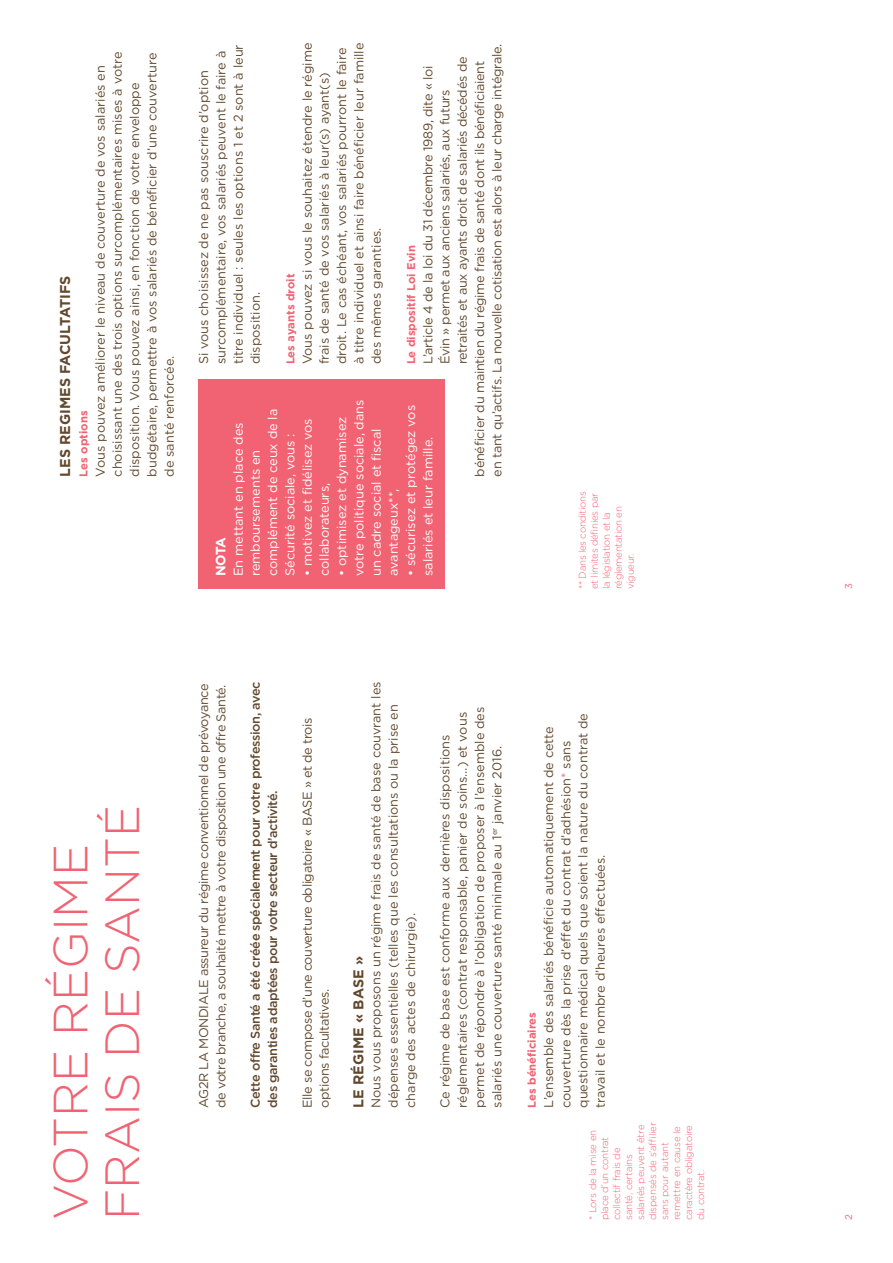
<style>
.page{position:relative;width:893px;height:1263px;background:#fff}
.page>*{position:absolute;margin:0;border:0;box-sizing:border-box;transform-origin:0 0}
.t1{font:300 48px/51.8px "Gotham";color:#f16372}
.t2{font:700 14.25px "Gotham";color:#62492e}
.t3{font:700 13.5px "Gotham";color:#fff}
.t4{font:12.75px/17.2px "Gotham";color:#62492e}
.t5{font:12.75px "Gotham";letter-spacing:-.02em;color:#62492e}
.t6{font:12.75px/17.2px "Gotham";color:#fff}
.t7{font:12.75px/17.2px "Gotham";letter-spacing:-.03em;color:#62492e}
.t8{font:500 12.75px/17.2px "Gotham";letter-spacing:-.03em;color:#62492e}
.t9{font:700 11.25px "Gotham";color:#f16372}
.t10{font:300 9.75px/12px "Gotham";letter-spacing:-.02em;color:#f16372}
.t11{font:9.75px "Gotham";color:#f16372}
.s1{color:#f16372}
</style>
<div class="page">
<div style="left:199px;top:379px;width:246px;height:210px;background:#f16372"></div>
<p class="t2" style="left:60px;top:477px;width:202px;rotate:-90deg">LES REGIMES FACULTATIFS</p>
<p class="t4" style="left:299px;top:364px;width:323px;rotate:-90deg">Vous pouvez si vous le souhaitez étendre le régime frais de santé de vos salariés à leur(s) ayant(s) droit. Le cas échéant, vos salariés pourront le faire à titre individuel et ainsi faire bénéficier leur famille des mêmes garanties.</p>
<p class="t5" style="left:492px;top:477px;width:434px;rotate:-90deg">en tant qu’actifs. La nouvelle cotisation est alors à leur charge intégrale.</p>
<p class="t4" style="left:93px;top:477px;width:427px;rotate:-90deg">Vous pouvez améliorer le niveau de couverture de vos salariés en choisissant une des trois options surcomplémentaires mises à votre disposition. Vous pouvez ainsi, en fonction de votre enveloppe budgétaire, permettre à vos salariés de bénéficier d’une couverture de santé renforcée.</p>
<p class="t4" style="left:196px;top:364px;width:322px;rotate:-90deg">Si vous choisissez de ne pas souscrire d’option surcomplémentaire, vos salariés peuvent le faire à titre individuel : seules les options 1 et 2 sont à leur disposition.</p>
<p class="t5" style="left:457px;top:364px;width:309px;rotate:-90deg">retraités et aux ayants droit de salariés décédés de</p>
<p class="t5" style="left:475px;top:477px;width:417px;rotate:-90deg">bénéficier du maintien du régime frais de santé dont ils bénéficiaient</p>
<p class="t5" style="left:423px;top:364px;width:301px;rotate:-90deg">L’article 4 de la loi du 31 décembre 1989, dite « loi</p>
<p class="t5" style="left:440px;top:364px;width:277px;rotate:-90deg">Évin » permet aux anciens salariés, aux futurs</p>
<p class="t9" style="left:407px;top:364px;width:121px;rotate:-90deg">Le dispositif Loi Evin</p>
<p class="t9" style="left:286px;top:364px;width:92px;rotate:-90deg">Les ayants droit</p>
<p class="t6" style="left:334px;top:576px;width:178px;rotate:-90deg">• optimisez et dynamisez votre politique sociale, dans un cadre social et fiscal avantageux**,</p>
<p class="t6" style="left:403px;top:576px;width:173px;rotate:-90deg">• sécurisez et protégez vos salariés et leur famille.</p>
<p class="t6" style="left:230px;top:576px;width:169px;rotate:-90deg">En mettant en place des remboursements en complément de ceux de la<br>Sécurité sociale, vous :</p>
<p class="t6" style="left:299px;top:576px;width:159px;rotate:-90deg">• motivez et fidélisez vos collaborateurs,</p>
<p class="t9" style="left:79px;top:477px;width:67px;rotate:-90deg">Les options</p>
<p class="t3" style="left:216px;top:576px;width:41px;rotate:-90deg">NOTA</p>
<p class="t10" style="left:577px;top:589px;width:99px;rotate:-90deg">** Dans les conditions et limites définies par la législation et la réglementation en vigueur.</p>
<h1 class="t1" style="left:48px;top:1220px;width:417px;rotate:-90deg">VOTRE RÉGIME<br>FRAIS DE SANTÉ</h1>
<p class="t7" style="left:196px;top:1108px;width:426px;rotate:-90deg">AG2R LA MONDIALE assureur du régime conventionnel de prévoyance de votre branche, a souhaité mettre à votre disposition une offre Santé.</p>
<p class="t8" style="left:248px;top:1108px;width:428px;rotate:-90deg">Cette offre Santé a été créée spécialement pour votre profession, avec des garanties adaptées pour votre secteur d’activité.</p>
<p class="t7" style="left:299px;top:1108px;width:392px;rotate:-90deg">Elle se compose d’une couverture obligatoire « BASE » et de trois options facultatives.</p>
<p class="t4" style="left:368px;top:1108px;width:428px;rotate:-90deg">Nous vous proposons un régime frais de santé de base couvrant les dépenses essentielles (telles que les consultations ou la prise en charge des actes de chirurgie).</p>
<p class="t2" style="left:353px;top:1108px;width:153px;rotate:-90deg">LE RÉGIME « BASE »</p>
<p class="t4" style="left:437px;top:1108px;width:403px;rotate:-90deg">Ce régime de base est conforme aux dernières dispositions réglementaires (contrat responsable, panier de soins…) et vous permet de répondre à l’obligation de proposer à l’ensemble des salariés une couverture santé minimale au 1<sup>er</sup> janvier 2016.</p>
<p class="t4" style="left:541px;top:1108px;width:396px;rotate:-90deg">L’ensemble des salariés bénéficie automatiquement de cette couverture dès la prise d’effet du contrat d’adhésion<span class="s1">*</span> sans questionnaire médical quels que soient la nature du contrat de travail et le nombre d’heures effectuées.</p>
<p class="t10" style="left:587px;top:1220px;width:99px;rotate:-90deg">* Lors de la mise en place d’un contrat collectif frais de santé, certains salariés peuvent être dispensés de s’affilier sans pour autant remettre en cause le caractère obligatoire du contrat.</p>
<p class="t9" style="left:528px;top:1108px;width:97px;rotate:-90deg">Les bénéficiaires</p>
<p class="t11" style="left:845px;top:589px;width:7px;rotate:-90deg">3</p>
<p class="t11" style="left:845px;top:1220px;width:7px;rotate:-90deg">2</p>
</div>
